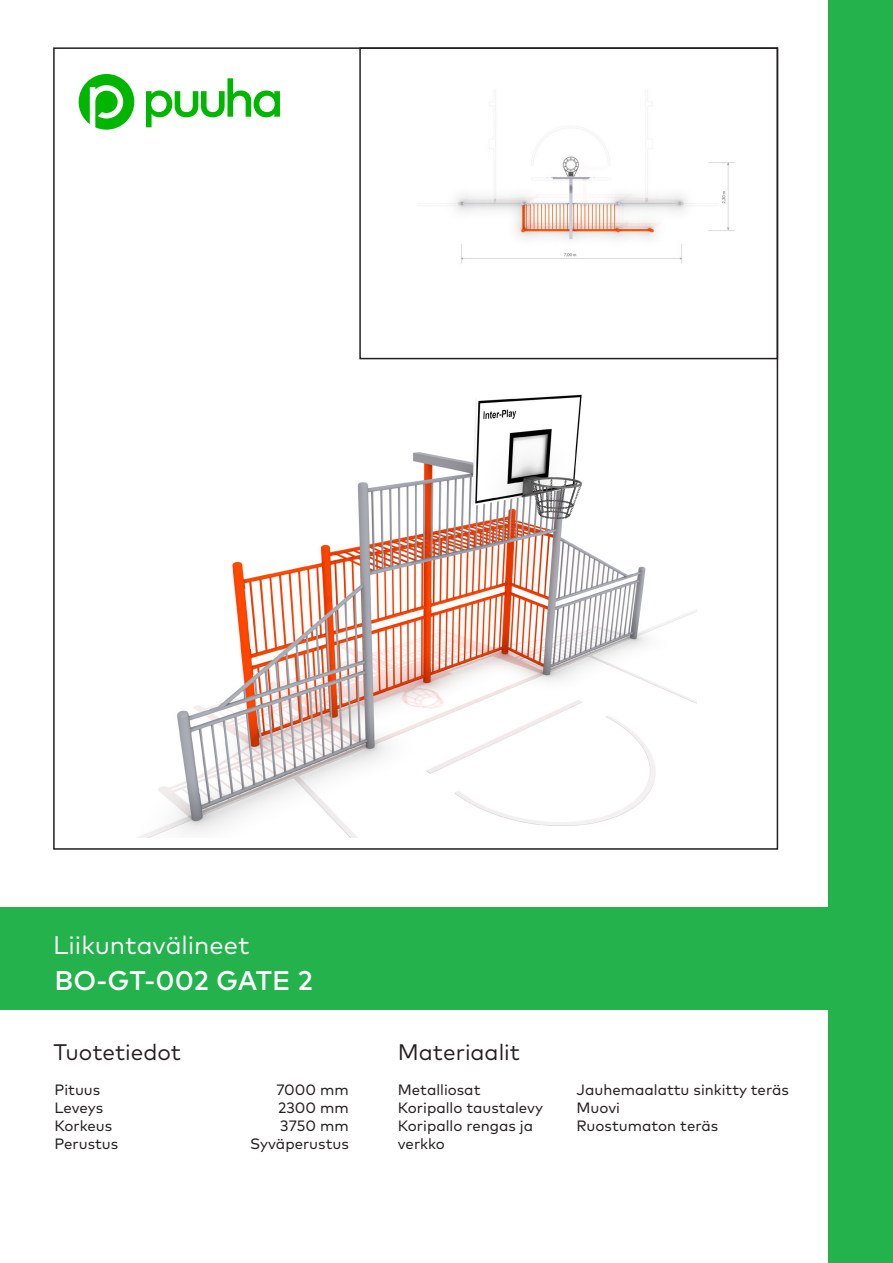
<style>
.page{position:relative;width:893px;height:1263px;background:#fff}
.page>*{position:absolute;margin:0;border:0;box-sizing:border-box;transform-origin:0 0}
.TUOTENUMERO{font:500 27px "Mark Pro";letter-spacing:-.005em;color:#fff}
.TUOTERYHMÄ{font:25.5px "Mark Pro";color:#fff}
.TUOTE_MATERIAALI{font:22.5px "Mark Pro";color:#231f20}
.Tiedot{font:15px/18px "Mark Pro";color:#231f20}
.Numerot{font:15px "Mark Pro";color:#231f20}
</style>
<div class="page">
<img style="left:444px;top:90px;width:291px;height:174px">
<div style="left:828px;top:0;width:65px;height:1263px;background:#23b24b"></div>
<div style="left:0;top:907px;width:884px;height:102px;background:#23b24b"></div>
<div style="left:359px;top:47px;width:419px;height:312px;border:2px solid #231f20"></div>
<svg style="left:79px;top:74px;width:55px;height:56px"></svg>
<svg style="left:146px;top:78px;width:134px;height:49px"></svg>
<img style="left:137px;top:394px;width:560px;height:444px">
<p class="TUOTERYHMÄ" style="left:53px;top:926px;width:198px">Liikuntavälineet</p>
<p class="TUOTENUMERO" style="left:54px;top:960px;width:260px">BO-GT-002 GATE 2</p>
<p class="TUOTE_MATERIAALI" style="left:53px;top:1035px;width:129px">Tuotetiedot</p>
<p class="TUOTE_MATERIAALI" style="left:398px;top:1035px;width:124px">Materiaalit</p>
<p class="Tiedot" style="left:54px;top:1079px;width:47px">Pituus</p>
<p class="Tiedot" style="left:54px;top:1097px;width:50px">Leveys</p>
<p class="Tiedot" style="left:54px;top:1115px;width:59px">Korkeus</p>
<p class="Tiedot" style="left:54px;top:1133px;width:65px">Perustus</p>
<p class="Tiedot" style="left:398px;top:1079px;width:84px">Metalliosat</p>
<p class="Tiedot" style="left:398px;top:1097px;width:147px">Koripallo taustalevy</p>
<p class="Tiedot" style="left:398px;top:1115px;width:137px">Koripallo rengas ja verkko</p>
<p class="Numerot" style="left:276px;top:1078px;width:74px">7000 mm</p>
<p class="Numerot" style="left:278px;top:1096px;width:72px">2300 mm</p>
<p class="Numerot" style="left:280px;top:1114px;width:70px">3750 mm</p>
<p class="Tiedot" style="left:250px;top:1133px;width:100px">Syväperustus</p>
<p class="Tiedot" style="left:576px;top:1079px;width:214px">Jauhemaalattu sinkitty teräs</p>
<p class="Tiedot" style="left:576px;top:1097px;width:45px">Muovi</p>
<p class="Tiedot" style="left:576px;top:1115px;width:143px">Ruostumaton teräs</p>
</div>
